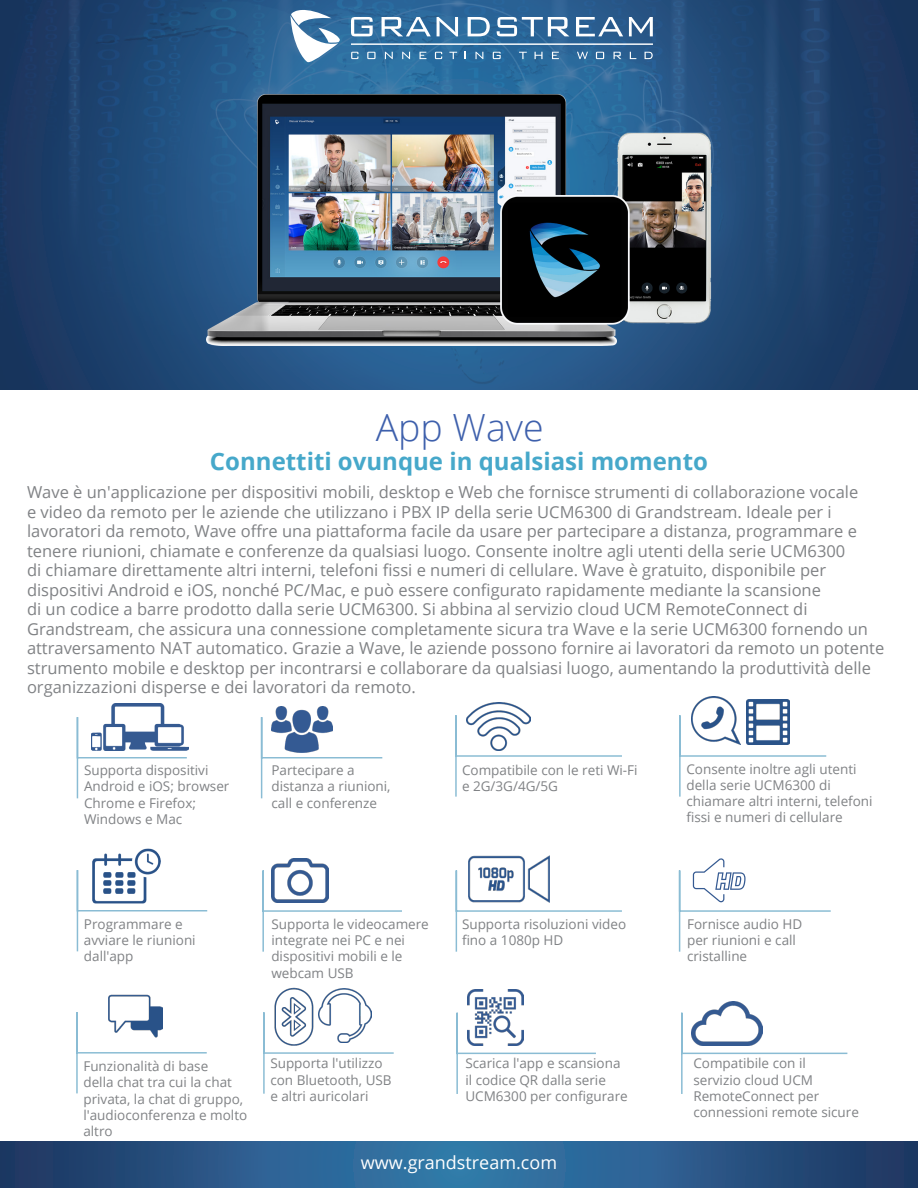
<style>
.page{position:relative;width:918px;height:1188px;background:#fff}
.page>*{position:absolute;margin:0;border:0;box-sizing:border-box;transform-origin:0 0}
.t1{font:300 37.5px "Open Sans";color:#3e60ac}
.t2{font:700 24px "Open Sans";color:#46a8ca}
.t3{font:18px "Open Sans";color:#fff}
.t4{font:16.5px/19.5px "Open Sans";color:#808285}
.t5{font:13.5px/16.2px "Open Sans";color:#808285}
</style>
<div class="page">
<img style="left:0;top:0;width:918px;height:390px">
<svg style="left:291px;top:10px;width:49px;height:52px"></svg>
<svg style="left:351px;top:17px;width:22px;height:19px"></svg>
<svg style="left:382px;top:17px;width:49px;height:19px"></svg>
<svg style="left:437px;top:17px;width:21px;height:19px"></svg>
<svg style="left:468px;top:17px;width:22px;height:19px"></svg>
<svg style="left:497px;top:17px;width:72px;height:19px"></svg>
<svg style="left:576px;top:17px;width:47px;height:19px"></svg>
<svg style="left:629px;top:17px;width:24px;height:19px"></svg>
<svg style="left:351px;top:52px;width:7px;height:7px"></svg>
<svg style="left:367px;top:52px;width:9px;height:7px"></svg>
<svg style="left:385px;top:52px;width:8px;height:7px"></svg>
<svg style="left:402px;top:52px;width:8px;height:7px"></svg>
<svg style="left:420px;top:52px;width:6px;height:7px"></svg>
<svg style="left:435px;top:52px;width:7px;height:7px"></svg>
<svg style="left:449px;top:52px;width:8px;height:7px"></svg>
<svg style="left:476px;top:52px;width:7px;height:7px"></svg>
<svg style="left:493px;top:52px;width:8px;height:7px"></svg>
<svg style="left:519px;top:52px;width:8px;height:7px"></svg>
<svg style="left:535px;top:52px;width:8px;height:7px"></svg>
<svg style="left:552px;top:52px;width:7px;height:7px"></svg>
<svg style="left:645px;top:52px;width:8px;height:7px"></svg>
<svg style="left:596px;top:52px;width:8px;height:7px"></svg>
<svg style="left:614px;top:52px;width:7px;height:7px"></svg>
<svg style="left:630px;top:52px;width:6px;height:7px"></svg>
<svg style="left:577px;top:52px;width:11px;height:7px"></svg>
<hr style="left:351px;top:44px;width:302px;height:1px;background:#fff">
<svg style="left:0;top:1142px;width:918px;height:46px;background:#295988"></svg>
<svg style="left:76px;top:717px;width:112px;height:82px"></svg>
<svg style="left:260px;top:717px;width:123px;height:82px"></svg>
<svg style="left:455px;top:715px;width:167px;height:82px"></svg>
<svg style="left:679px;top:714px;width:148px;height:83px"></svg>
<svg style="left:76px;top:870px;width:132px;height:82px"></svg>
<svg style="left:262px;top:870px;width:140px;height:82px"></svg>
<svg style="left:455px;top:869px;width:167px;height:83px"></svg>
<svg style="left:678px;top:858px;width:153px;height:94px"></svg>
<svg style="left:263px;top:1011px;width:131px;height:83px"></svg>
<svg style="left:456px;top:1012px;width:140px;height:82px"></svg>
<svg style="left:681px;top:1012px;width:167px;height:82px"></svg>
<img style="left:92px;top:703px;width:97px;height:47px">
<img style="left:466px;top:703px;width:65px;height:48px">
<img style="left:691px;top:697px;width:50px;height:48px">
<img style="left:747px;top:699px;width:42px;height:45px">
<img style="left:271px;top:858px;width:58px;height:44px">
<img style="left:469px;top:856px;width:81px;height:46px">
<img style="left:691px;top:1001px;width:72px;height:45px">
<img style="left:468px;top:990px;width:55px;height:55px">
<img style="left:271px;top:707px;width:61px;height:46px">
<img style="left:88px;top:848px;width:75px;height:62px">
<img style="left:319px;top:989px;width:53px;height:54px">
<img style="left:207px;top:95px;width:504px;height:251px">
<svg style="left:76px;top:1011px;width:131px;height:83px"></svg>
<img style="left:109px;top:994px;width:53px;height:49px">
<img style="left:272px;top:987px;width:42px;height:60px">
<p class="t1" style="left:376px;top:401px;width:170px">App Wave</p>
<p class="t4" style="left:27px;top:482px;width:859px">Wave è un'applicazione per dispositivi mobili, desktop e Web che fornisce strumenti di collaborazione vocale<br>e video da remoto per le aziende che utilizzano i PBX IP della serie UCM6300 di Grandstream. Ideale per i lavoratori da remoto, Wave offre una piattaforma facile da usare per partecipare a distanza, programmare e tenere riunioni, chiamate e conferenze da qualsiasi luogo. Consente inoltre agli utenti della serie UCM6300<br>di chiamare direttamente altri interni, telefoni fissi e numeri di cellulare. Wave è gratuito, disponibile per dispositivi Android e iOS, nonché PC/Mac, e può essere configurato rapidamente mediante la scansione<br>di un codice a barre prodotto dalla serie UCM6300. Si abbina al servizio cloud UCM RemoteConnect di Grandstream, che assicura una connessione completamente sicura tra Wave e la serie UCM6300 fornendo un attraversamento NAT automatico. Grazie a Wave, le aziende possono fornire ai lavoratori da remoto un potente strumento mobile e desktop per incontrarsi e collaborare da qualsiasi luogo, aumentando la produttività delle organizzazioni disperse e dei lavoratori da remoto.</p>
<p class="t2" style="left:210px;top:444px;width:499px">Connettiti ovunque in qualsiasi momento</p>
<p class="t5" style="left:84px;top:762px;width:147px">Supporta dispositivi<br>Android e iOS; browser<br>Chrome e Firefox;<br>Windows e Mac</p>
<p class="t5" style="left:271px;top:762px;width:121px">Partecipare a distanza a riunioni, call e conferenze</p>
<p class="t5" style="left:462px;top:762px;width:177px">Compatibile con le reti Wi-Fi e 2G/3G/4G/5G</p>
<p class="t5" style="left:686px;top:760px;width:188px">Consente inoltre agli utenti della serie UCM6300 di chiamare altri interni, telefoni fissi e numeri di cellulare</p>
<p class="t5" style="left:84px;top:916px;width:113px">Programmare e avviare le riunioni dall'app</p>
<p class="t5" style="left:271px;top:916px;width:159px">Supporta le videocamere integrate nei PC e nei dispositivi mobili e le webcam USB</p>
<p class="t5" style="left:462px;top:916px;width:166px">Supporta risoluzioni video fino a 1080p HD</p>
<p class="t5" style="left:687px;top:916px;width:117px">Fornisce audio HD per riunioni e call cristalline</p>
<p class="t5" style="left:83px;top:1058px;width:165px">Funzionalità di base<br>della chat tra cui la chat privata, la chat di gruppo, l'audioconferenza e molto altro</p>
<p class="t5" style="left:270px;top:1055px;width:123px">Supporta l'utilizzo con Bluetooth, USB e altri auricolari</p>
<p class="t5" style="left:465px;top:1055px;width:164px">Scarica l'app e scansiona il codice QR dalla serie<br>UCM6300 per configurare</p>
<p class="t5" style="left:693px;top:1055px;width:167px">Compatibile con il<br>servizio cloud UCM<br>RemoteConnect per connessioni remote sicure</p>
<p class="t3" style="left:361px;top:1151px;width:198px">www.grandstream.com</p>
</div>
